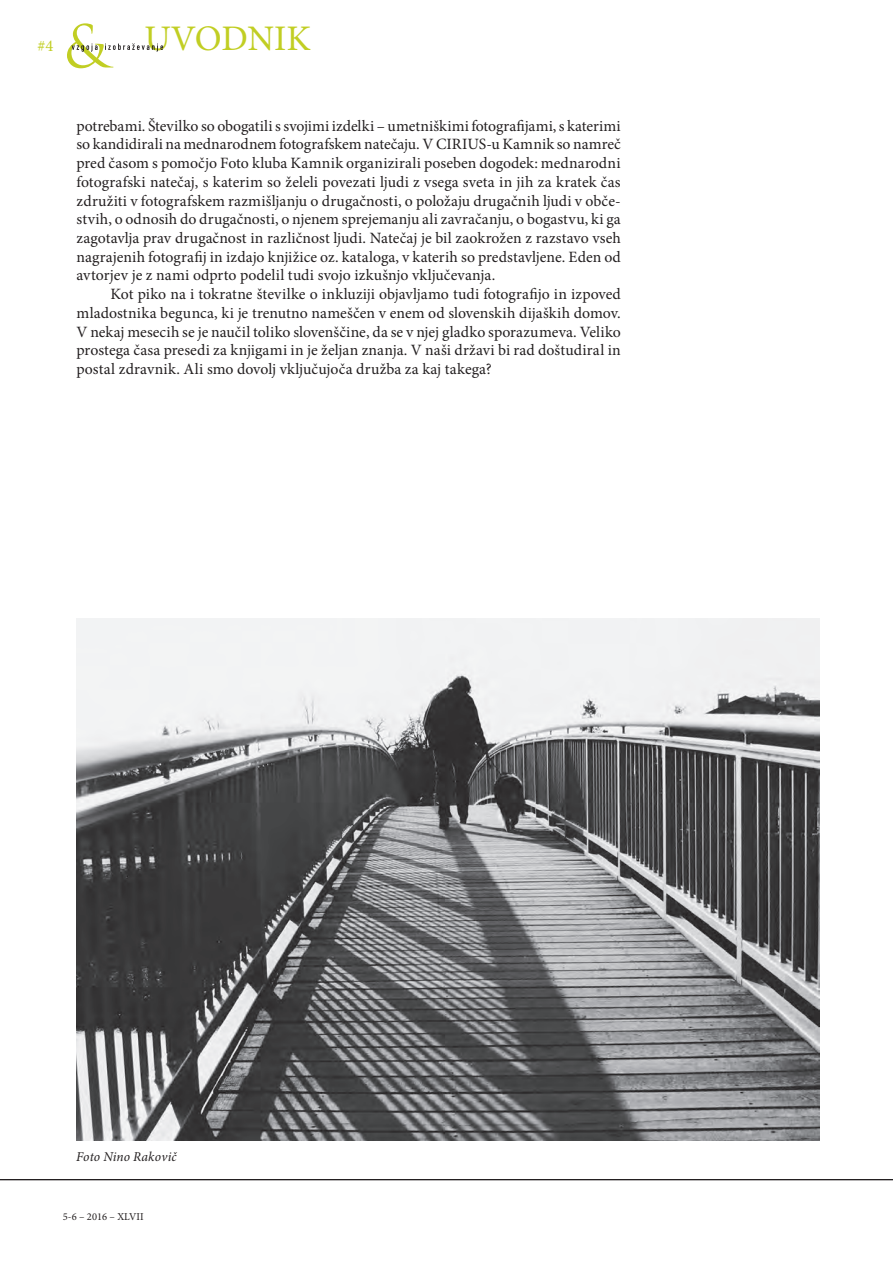
<style>
.page{position:relative;width:893px;height:1263px;background:#fff}
.page>*{position:absolute;margin:0;border:0;box-sizing:border-box;transform-origin:0 0}
.t1{font:36px "Minion Pro";letter-spacing:-.005em;color:#c1ce23}
.t2{font:16.5px "Minion Pro";color:#c1ce23}
.t3{font:15.75px/18.8px "Minion Pro";letter-spacing:.005em;color:#231f20;text-align:justify}
.t4{font:italic 13.5px "Minion Pro";letter-spacing:.005em;color:#231f20}
.t5{font:10.5px "Minion Pro";color:#231f20}
</style>
<div class="page">
<hr style="left:0;top:1179px;width:893px;height:1px;background:#231f20">
<svg style="left:67px;top:23px;width:96px;height:45px"></svg>
<img style="left:76px;top:619px;width:744px;height:522px">
<p class="t2" style="left:38px;top:35px;width:17px">#4</p>
<h1 class="t1" style="left:144px;top:14px;width:168px">UVODNIK</h1>
<p class="t3" style="left:77px;top:116px;width:546px">potrebami. Številko so obogatili s svojimi izdelki – umetniškimi fotografijami, s katerimi so kandidirali na mednarodnem fotografskem natečaju. V CIRIUS-u Kamnik so namreč pred časom s pomočjo Foto kluba Kamnik organizirali poseben dogodek: mednarodni fotografski natečaj, s katerim so želeli povezati ljudi z vsega sveta in jih za kratek čas združiti v fotografskem razmišljanju o drugačnosti, o položaju drugačnih ljudi v obče&shy;stvih, o odnosih do drugačnosti, o njenem sprejemanju ali zavračanju, o bogastvu, ki ga zagotavlja prav drugačnost in različnost ljudi. Natečaj je bil zaokrožen z razstavo vseh nagrajenih fotografij in izdajo knjižice oz. kataloga, v katerih so predstavljene. Eden od avtorjev je z nami odprto podelil tudi svojo izkušnjo vključevanja.</p>
<p class="t3" style="left:77px;top:285px;width:546px;text-indent:34px">Kot piko na i tokratne številke o inkluziji objavljamo tudi fotografijo in izpoved mladostnika begunca, ki je trenutno nameščen v enem od slovenskih dijaških domov.<br>V nekaj mesecih se je naučil toliko slovenščine, da se v njej gladko sporazumeva. Veliko prostega časa presedi za knjigami in je željan znanja. V naši državi bi rad doštudiral in postal zdravnik. Ali smo dovolj vključujoča družba za kaj takega?</p>
<p class="t4" style="left:76px;top:1147px;width:102px">Foto Nino Rakovič</p>
<p class="t5" style="left:63px;top:1210px;width:82px">5-6 – 2016 – XLVII</p>
</div>
